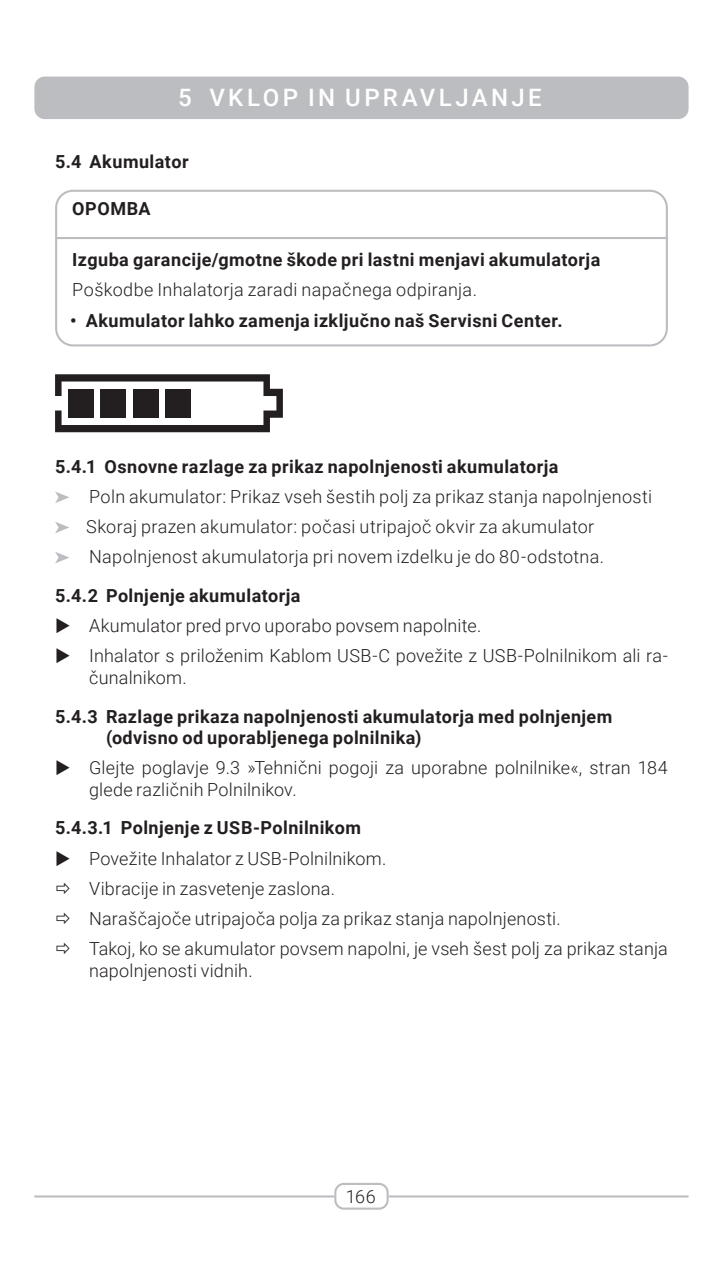
<style>
.page{position:relative;width:723px;height:1276px;background:#fff}
.page>*{position:absolute;margin:0;border:0;box-sizing:border-box;transform-origin:0 0}
.Kapitel{font:500 24px "Roboto";letter-spacing:.14em;color:#fff}
.Fliestext{font:300 18px/21.6px "Roboto";letter-spacing:.015em;color:#231f20}
.Ziel_Zwischenübersch{font:700 18px/21.6px "Roboto";letter-spacing:.025em;color:#231f20}
.Zwischenüberschrift{font:700 18px "Roboto";letter-spacing:.025em;color:#231f20}
.Zwischenüberschrift-2{font:300 18px "Roboto";letter-spacing:.02em;color:#231f20}
</style>
<div class="page">
<div style="left:334px;top:1182px;width:55px;height:27px;border:2px solid #bcbdc0;border-radius:9px"></div>
<hr style="left:34px;top:1195px;width:300px;height:2px;background:#bcbdc0">
<hr style="left:389px;top:1195px;width:299px;height:2px;background:#bcbdc0">
<svg style="left:55px;top:374px;width:228px;height:58px"></svg>
<div style="left:55px;top:190px;width:613px;height:156px;border:2px solid #bcbdc0;border-radius:17px"></div>
<hr style="left:55px;top:237px;width:613px;height:2px;background:#bcbdc0">
<div style="left:34px;top:77px;width:654px;height:42px;background:#bcbdc0;border-radius:10px"></div>
<svg style="left:55px;top:491px;width:14px;height:12px"></svg>
<svg style="left:55px;top:522px;width:14px;height:11px"></svg>
<svg style="left:55px;top:552px;width:14px;height:11px"></svg>
<p class="Kapitel" style="left:178px;top:81px;width:365px">5 VKLOP IN UPRAVLJANJE</p>
<p class="Ziel_Zwischenübersch" style="left:55px;top:150px;width:135px">5.4 Akumulator</p>
<p class="Zwischenüberschrift" style="left:72px;top:196px;width:80px">OPOMBA</p>
<p class="Zwischenüberschrift" style="left:72px;top:247px;width:529px">Izguba garancije/gmotne škode pri lastni menjavi akumulatorja</p>
<p class="Zwischenüberschrift-2" style="left:72px;top:277px;width:406px">Poškodbe Inhalatorja zaradi napačnega odpiranja.</p>
<p class="Ziel_Zwischenübersch" style="left:70px;top:309px;width:494px">• Akumulator lahko zamenja izključno naš Servisni Center.</p>
<p class="Ziel_Zwischenübersch" style="left:55px;top:455px;width:505px">5.4.1 Osnovne razlage za prikaz napolnjenosti akumulatorja</p>
<p class="Fliestext" style="left:89px;top:485px;width:564px">Poln akumulator: Prikaz vseh šestih polj za prikaz stanja napolnjenosti</p>
<p class="Fliestext" style="left:86px;top:515px;width:510px">Skoraj prazen akumulator: počasi utripajoč okvir za akumulator</p>
<p class="Fliestext" style="left:89px;top:545px;width:517px">Napolnjenost akumulatorja pri novem izdelku je do 80-odstotna.</p>
<p class="Ziel_Zwischenübersch" style="left:55px;top:584px;width:247px">5.4.2 Polnjenje akumulatorja</p>
<p class="Fliestext" style="left:89px;top:614px;width:394px">Akumulator pred prvo uporabo povsem napolnite.</p>
<p class="Fliestext" style="left:89px;top:644px;width:580px">Inhalator s priloženim Kablom USB-C povežite z USB-Polnilnikom ali ra&shy;čunalnikom.</p>
<p class="Ziel_Zwischenübersch" style="left:106px;top:704px;width:508px;text-indent:-51px">5.4.3 Razlage prikaza napolnjenosti akumulatorja med polnjenjem (odvisno od uporabljenega polnilnika)</p>
<p class="Fliestext" style="left:89px;top:756px;width:580px">Glejte poglavje 9.3 »Tehnični pogoji za uporabne polnilnike«, stran 184 glede različnih Polnilnikov.</p>
<p class="Ziel_Zwischenübersch" style="left:55px;top:816px;width:307px">5.4.3.1 Polnjenje z USB-Polnilnikom</p>
<p class="Fliestext" style="left:89px;top:846px;width:299px">Povežite Inhalator z USB-Polnilnikom.</p>
<p class="Fliestext" style="left:89px;top:877px;width:247px">Vibracije in zasvetenje zaslona.</p>
<p class="Fliestext" style="left:89px;top:907px;width:473px">Naraščajoče utripajoča polja za prikaz stanja napolnjenosti.</p>
<p class="Fliestext" style="left:89px;top:937px;width:580px">Takoj, ko se akumulator povsem napolni, je vseh šest polj za prikaz stanja napolnjenosti vidnih.</p>
<p class="Fliestext" style="left:346px;top:1185px;width:32px">166</p>
</div>
